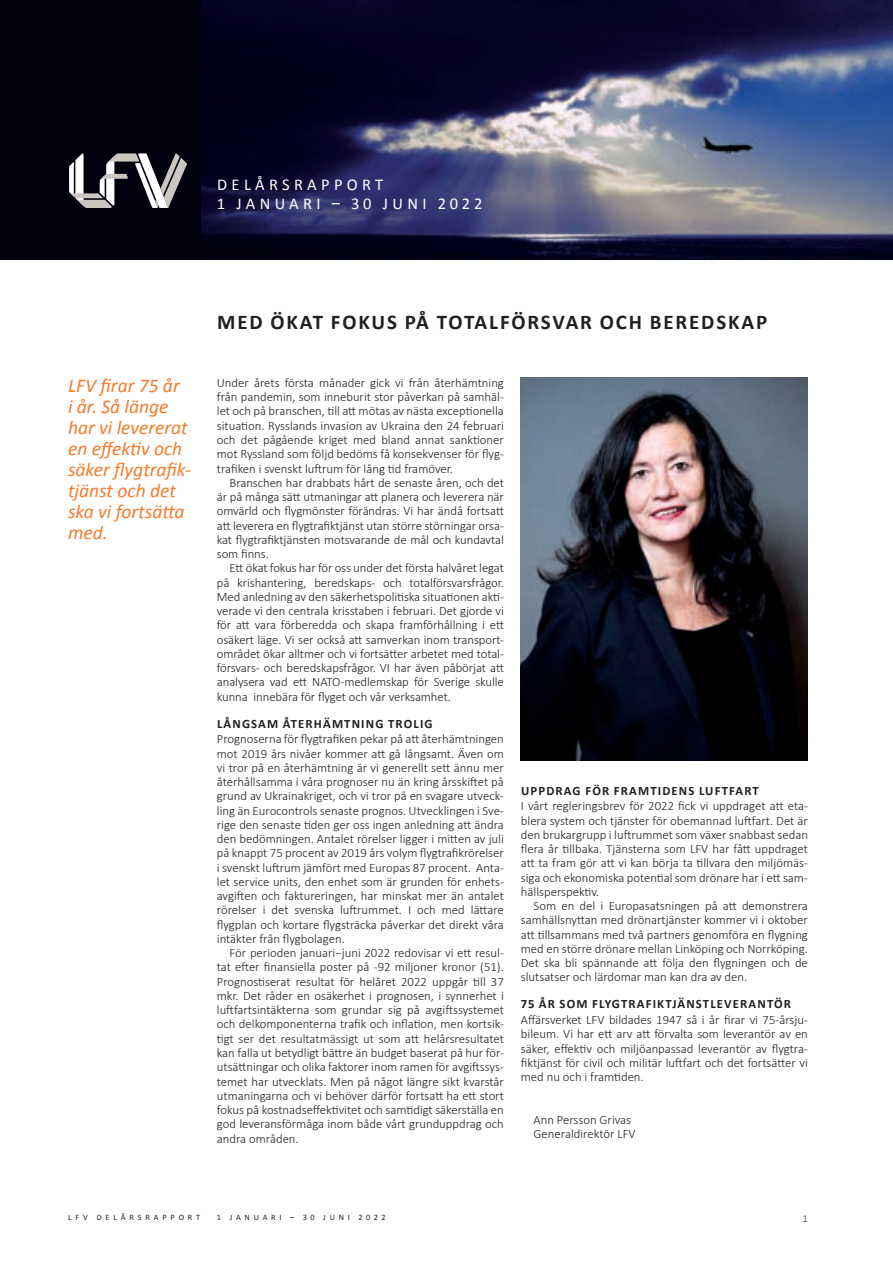
<style>
.page{position:relative;width:893px;height:1263px;background:#fff}
.page>*{position:absolute;margin:0;border:0;box-sizing:border-box;transform-origin:0 0}
.t1{font:700 21px "Calibri";letter-spacing:.09em;color:#231f20}
.t2{font:italic 19.5px/21px "Calibri";color:#f47b29}
.t3{font:16.5px "Calibri";letter-spacing:.26em;color:#fff}
.t4{font:300 12.75px/14.2px "Calibri";color:#231f20;text-align:justify}
.t5{font:700 12.75px "Calibri";letter-spacing:.09em;color:#231f20}
.t6{font:300 10.5px "Calibri";color:#231f20}
.t7{font:8.25px "Calibri";letter-spacing:.46em;color:#231f20}
</style>
<div class="page">
<div style="left:0;top:0;width:893px;height:259px;background:#00010c"></div>
<img style="left:201px;top:0;width:692px;height:259px">
<img style="left:688px;top:124px;width:82px;height:49px">
<svg style="left:69px;top:153px;width:118px;height:55px"></svg>
<img style="left:521px;top:377px;width:287px;height:384px">
<p class="t3" style="left:217px;top:174px;width:168px">DELÅRSRAPPORT</p>
<p class="t3" style="left:217px;top:193px;width:267px">1 JANUARI – 30 JUNI 2022</p>
<h2 class="t2" style="left:68px;top:374px;width:124px">LFV firar 75 år<br>i år. Så länge har vi levererat en effektiv och säker flygtrafik&shy;tjänst och det ska vi fortsätta med.</h2>
<h1 class="t1" style="left:217px;top:309px;width:552px">MED ÖKAT FOKUS PÅ TOTALFÖRSVAR OCH BEREDSKAP</h1>
<p class="t4" style="left:217px;top:375px;width:289px">Under årets första månader gick vi från återhämtning från pandemin, som inneburit stor påverkan på samhäl&shy;let och på branschen, till att mötas av nästa exceptionella situation. Rysslands invasion av Ukraina den 24 februari och det pågående kriget med bland annat sanktioner mot Ryssland som följd bedöms få konsekvenser för flyg&shy;trafiken i svenskt luftrum för lång tid framöver.</p>
<p class="t4" style="left:217px;top:475px;width:289px;text-indent:13px">Branschen har drabbats hårt de senaste åren, och det är på många sätt utmaningar att planera och leverera när omvärld och flygmönster förändras. Vi har ändå fortsatt att leverera en flygtrafiktjänst utan större störningar orsa&shy;kat flygtrafiktjänsten motsvarande de mål och kundavtal som finns.</p>
<p class="t4" style="left:217px;top:560px;width:289px;text-indent:13px">Ett ökat fokus har för oss under det första halvåret legat på krishantering, beredskaps- och totalförsvarsfrågor.<br>Med anledning av den säkerhetspolitiska situationen akti&shy;verade vi den centrala krisstaben i februari. Det gjorde vi för att vara förberedda och skapa framförhållning i ett osäkert läge. Vi ser också att samverkan inom transport&shy;området ökar alltmer och vi fortsätter arbetet med total&shy;försvars- och beredskapsfrågor. VI har även påbörjat att analysera vad ett NATO-medlemskap för Sverige skulle kunna innebära för flyget och vår verksamhet.</p>
<p class="t5" style="left:217px;top:715px;width:217px">LÅNGSAM ÅTERHÄMTNING TROLIG</p>
<p class="t4" style="left:217px;top:731px;width:289px">Prognoserna för flygtrafiken pekar på att återhämtningen mot 2019 års nivåer kommer att gå långsamt. Även om vi tror på en återhämtning är vi generellt sett ännu mer återhållsamma i våra prognoser nu än kring årsskiftet på grund av Ukrainakriget, och vi tror på en svagare utveck&shy;ling än Eurocontrols senaste prognos. Utvecklingen i Sve&shy;rige den senaste tiden ger oss ingen anledning att ändra den bedömningen. Antalet rörelser ligger i mitten av juli på knappt 75 procent av 2019 års volym flygtrafikrörelser i svenskt luftrum jämfört med Europas 87 procent. Anta&shy;let service units, den enhet som är grunden för enhets&shy;avgiften och faktureringen, har minskat mer än antalet rörelser i det svenska luftrummet. I och med lättare flygplan och kortare flygsträcka påverkar det direkt våra intäkter från flygbolagen.</p>
<p class="t4" style="left:217px;top:945px;width:289px;text-indent:13px">För perioden januari−juni 2022 redovisar vi ett resul&shy;tat efter finansiella poster på -92 miljoner kronor (51).<br>Prognostiserat resultat för helåret 2022 uppgår till 37 mkr. Det råder en osäkerhet i prognosen, i synnerhet i luftfartsintäkterna som grundar sig på avgiftssystemet och delkomponenterna trafik och inflation, men kortsik&shy;tigt ser det resultatmässigt ut som att helårsresultatet kan falla ut betydligt bättre än budget baserat på hur för&shy;utsättningar och olika faktorer inom ramen för avgiftssys&shy;temet har utvecklats. Men på något längre sikt kvarstår utmaningarna och vi behöver därför fortsatt ha ett stort fokus på kostnadseffektivitet och samtidigt säkerställa en god leveransförmåga inom både vårt grunduppdrag och andra områden.</p>
<p class="t5" style="left:521px;top:782px;width:239px">UPPDRAG FÖR FRAMTIDENS LUFTFART</p>
<p class="t4" style="left:521px;top:798px;width:289px">I vårt regleringsbrev för 2022 fick vi uppdraget att eta&shy;blera system och tjänster för obemannad luftfart. Det är den brukargrupp i luftrummet som växer snabbast sedan flera år tillbaka. Tjänsterna som LFV har fått uppdraget att ta fram gör att vi kan börja ta tillvara den miljömäs&shy;siga och ekonomiska potential som drönare har i ett sam&shy;hällsperspektiv.</p>
<p class="t4" style="left:521px;top:898px;width:289px;text-indent:13px">Som en del i Europasatsningen på att demonstrera samhällsnyttan med drönartjänster kommer vi i oktober att tillsammans med två partners genomföra en flygning med en större drönare mellan Linköping och Norrköping.<br>Det ska bli spännande att följa den flygningen och de slutsatser och lärdomar man kan dra av den.</p>
<p class="t5" style="left:521px;top:996px;width:272px">75 ÅR SOM FLYGTRAFIKTJÄNSTLEVERANTÖR</p>
<p class="t4" style="left:521px;top:1012px;width:289px">Affärsverket LFV bildades 1947 så i år firar vi 75-årsju&shy;bileum. Vi har ett arv att förvalta som leverantör av en säker, effektiv och miljöanpassad leverantör av flygtra&shy;fiktjänst för civil och militär luftfart och det fortsätter vi med nu och i framtiden.</p>
<p class="t4" style="left:534px;top:1112px;width:103px">Ann Persson Grivas<br>Generaldirektör LFV</p>
<p class="t7" style="left:68px;top:1212px;width:134px">LFV DELÅRSRAPPORT</p>
<p class="t7" style="left:217px;top:1212px;width:170px">1 JANUARI – 30 JUNI 2022</p>
<p class="t6" style="left:803px;top:1212px;width:7px">1</p>
</div>
